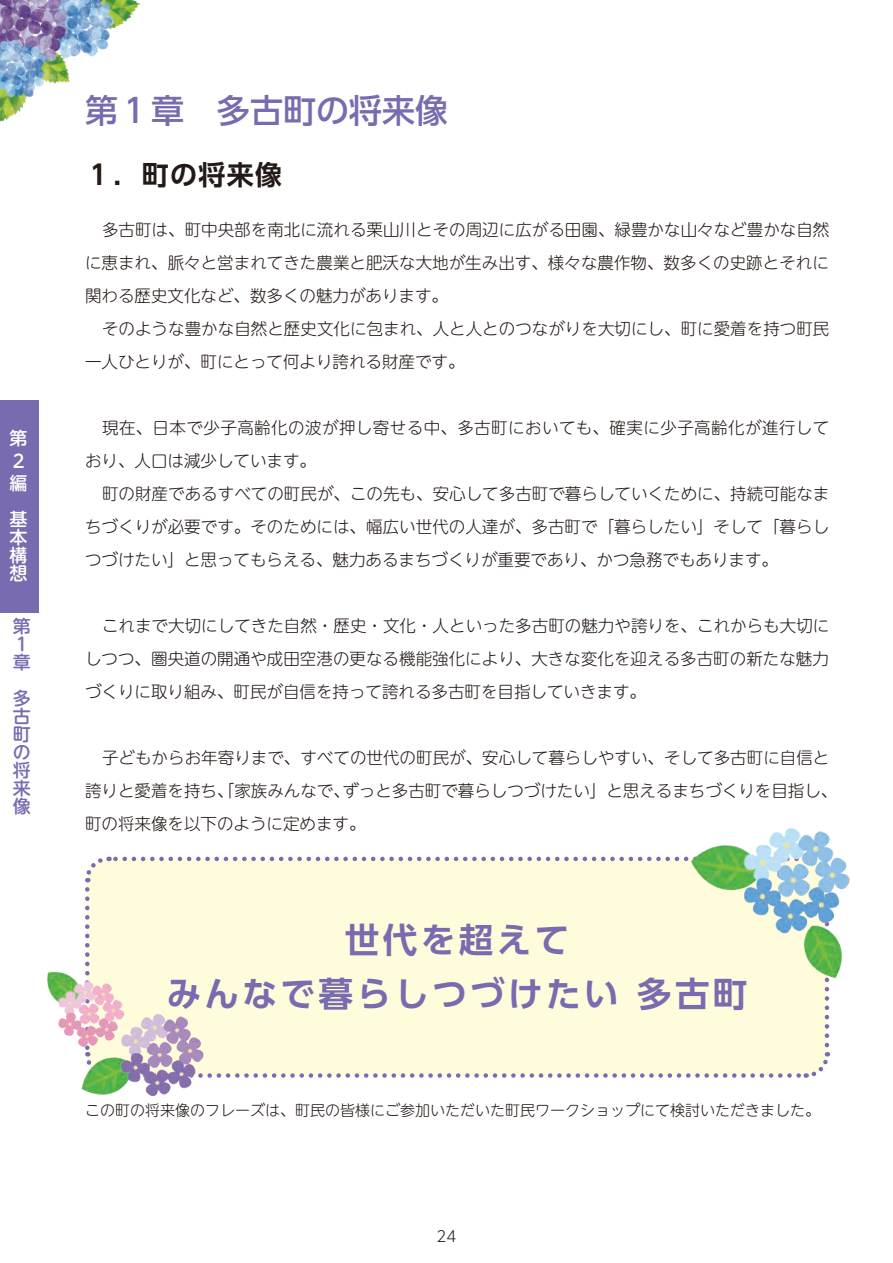
<style>
.page{position:relative;width:893px;height:1263px;background:#fff}
.page>*{position:absolute;margin:0;border:0;box-sizing:border-box;transform-origin:0 0}
.body2{font:700 34.5px "UD Shin Go Pr 6 N De";letter-spacing:.1em;color:#796baf}
.body1{font:500 33px "UD Shin Go Pr 6 N";color:#796baf}
.body2-2{font:700 27px "UD Shin Go Pr 6 N De";letter-spacing:.05em;color:#231916}
.index_color{font:500 18px/18px "UD Shin M Go Pro";color:#796baf}
.t1{font:500 18px/18px "UD Shin M Go Pro";color:#fff}
.body4L{font:300 16.5px/33px "UD Shin M Go Pro";color:#231916;text-align:justify}
.body4L-2{font:300 16.5px/33px "UD Shin M Go Pro";letter-spacing:.025em;color:#231916}
.表本文_左揃え{font:300 15px "UD Shin M Go Pro";color:#231916}
.t2{font:300 15px "UD Shin Go Pr 6 N";color:#231916}
</style>
<div class="page">
<img style="left:0;top:0;width:140px;height:122px">
<div style="left:0;top:400px;width:38px;height:212px;background:#796baf"></div>
<div style="left:87px;top:859px;width:740px;height:216px;background:#fffcdb;border-radius:21px"></div>
<svg style="left:85px;top:889px;width:5px;height:78px"></svg>
<svg style="left:206px;top:1052px;width:625px;height:26px"></svg>
<svg style="left:824px;top:979px;width:6px;height:66px"></svg>
<svg style="left:85px;top:856px;width:602px;height:26px"></svg>
<img style="left:687px;top:828px;width:163px;height:151px">
<img style="left:47px;top:971px;width:159px;height:124px">
<p class="t1" style="left:10px;top:426px;width:19px;line-height:22.5px">第<br>2編</p>
<p class="t1" style="left:10px;top:510px;width:19px;text-align:justify">基本構想</p>
<p class="index_color" style="left:13px;top:616px;width:19px">第<br>１章</p>
<p class="index_color" style="left:13px;top:688px;width:19px;text-align:justify">多古町の将来像</p>
<p class="body1" style="left:85px;top:83px;width:364px">第１章　多古町の将来像</p>
<p class="body2-2" style="left:85px;top:153px;width:199px">１．町の将来像</p>
<p class="body4L" style="left:85px;top:212px;width:746px;text-indent:17px">多古町は、町中央部を南北に流れる栗山川とその周辺に広がる田園、緑豊かな山々など豊かな自然に恵まれ、脈々と営まれてきた農業と肥沃な大地が生み出す、様々な農作物、数多くの史跡とそれに関わる歴史文化など、数多くの魅力があります。</p>
<p class="body4L" style="left:85px;top:311px;width:746px;text-indent:17px">そのような豊かな自然と歴史文化に包まれ、人と人とのつながりを大切にし、町に愛着を持つ町民一人ひとりが、町にとって何より誇れる財産です。</p>
<p class="body4L-2" style="left:85px;top:410px;width:746px;text-indent:17px">現在、日本で少子高齢化の波が押し寄せる中、多古町においても、確実に少子高齢化が進行しており、人口は減少しています。</p>
<p class="body4L" style="left:85px;top:476px;width:746px;text-indent:17px">町の財産であるすべての町民が、この先も、安心して多古町で暮らしていくために、持続可能なまちづくりが必要です。そのためには、幅広い世代の人達が、多古町で「暮らしたい」そして「暮らしつづけたい」と思ってもらえる、魅力あるまちづくりが重要であり、かつ急務でもあります。</p>
<p class="body4L" style="left:85px;top:608px;width:746px;text-indent:17px">これまで大切にしてきた自然・歴史・文化・人といった多古町の魅力や誇りを、これからも大切にしつつ、圏央道の開通や成田空港の更なる機能強化により、大きな変化を迎える多古町の新たな魅力づくりに取り組み、町民が自信を持って誇れる多古町を目指していきます。</p>
<p class="body4L" style="left:85px;top:740px;width:754px;text-align:left;text-indent:17px">子どもからお年寄りまで、すべての世代の町民が、安心して暮らしやすい、そして多古町に自信と誇りと愛着を持ち、「家族みんなで、ずっと多古町で暮らしつづけたい」と思えるまちづくりを目指し、町の将来像を以下のように定めます。</p>
<p class="body2" style="left:345px;top:912px;width:226px">世代を超えて</p>
<p class="body2" style="left:167px;top:966px;width:582px">みんなで暮らしつづけたい 多古町</p>
<p class="表本文_左揃え" style="left:85px;top:1098px;width:736px">この町の将来像のフレーズは、町民の皆様にご参加いただいた町民ワークショップにて検討いただきました。</p>
<p class="t2" style="left:437px;top:1224px;width:21px">24</p>
</div>
